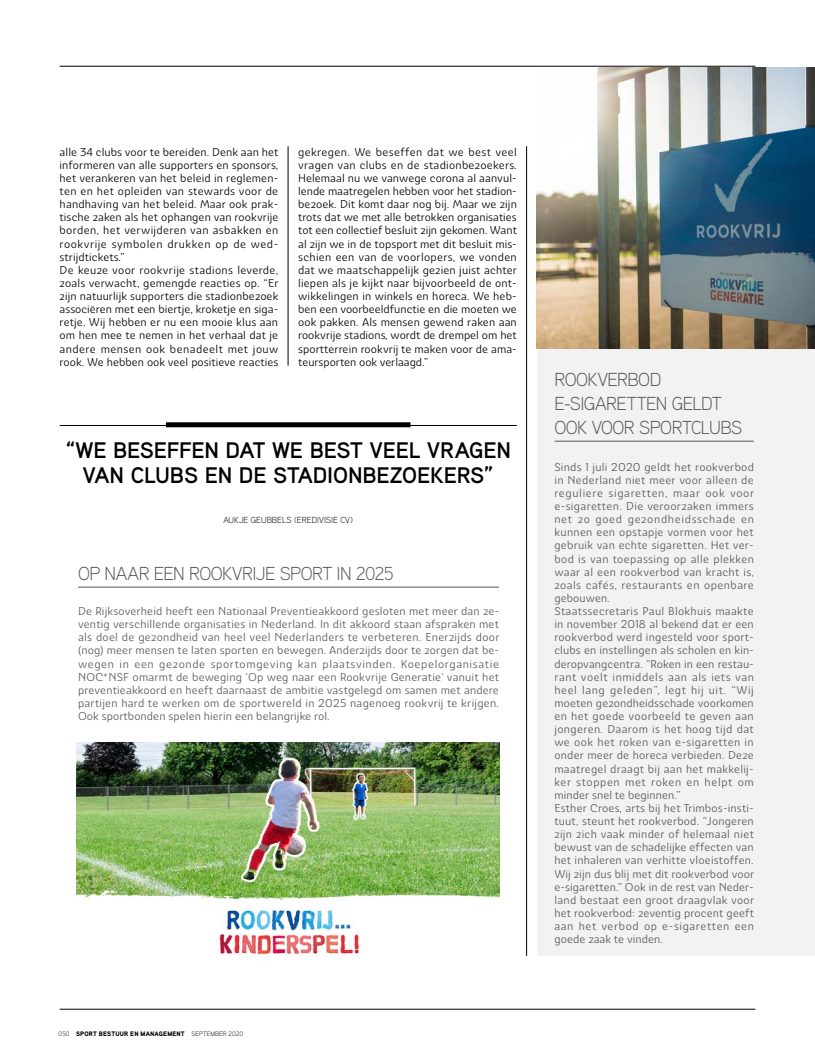
<style>
.page{position:relative;width:815px;height:1063px;background:#fff}
.page>*{position:absolute;margin:0;border:0;box-sizing:border-box;transform-origin:0 0}
.t1{font:700 22.5px/25px "Aaux Pro";letter-spacing:-.01em;color:#000;text-align:center}
.t2{font:300 18.75px/23.8px "Aaux Pro";letter-spacing:-.03em;color:#595756}
.t3{font:11px/13.1px "Ashemore Nor Reg";letter-spacing:.02em;color:#595756;text-align:justify}
.t4{font:11px/13.1px "Ashemore Nor Reg";letter-spacing:.005em;color:#000}
.t5{font:300 8.75px "Aaux Pro";color:#000}
.t6{font:900 6.5px "Aaux Pro";letter-spacing:.025em;color:#000}
.s1{font-weight:300}
</style>
<div class="page">
<hr style="left:60px;top:1009px;width:695px;height:1px;background:#000">
<hr style="left:60px;top:66px;width:695px;height:1px;background:#000">
<div style="left:537px;top:68px;width:278px;height:888px;background:#f2f2f2"></div>
<hr style="left:78px;top:587px;width:421px;height:1px;background:#595756">
<hr style="left:526px;top:146px;width:1px;height:810px;background:#000">
<hr style="left:288px;top:146px;width:1px;height:220px;background:#000">
<hr style="left:554px;top:441px;width:200px;height:1px;background:#595756">
<hr style="left:60px;top:425px;width:457px;height:1px;background:#000">
<div style="left:166px;top:422px;width:245px;height:5px;background:#000"></div>
<img style="left:77px;top:743px;width:423px;height:212px">
<img style="left:537px;top:68px;width:278px;height:281px">
<p class="t4" style="left:60px;top:145px;width:220px">alle 34 clubs voor te bereiden. Denk aan het informeren van alle supporters en sponsors, het verankeren van het beleid in reglemen&shy;ten en het opleiden van stewards voor de handhaving van het beleid. Maar ook prak&shy;tische zaken als het ophangen van rookvrije borden, het verwijderen van asbakken en rookvrije symbolen drukken op de wed&shy;strijdtickets.”<br>De keuze voor rookvrije stadions leverde, zoals verwacht, gemengde reacties op. “Er zijn natuurlijk supporters die stadionbezoek associëren met een biertje, kroketje en siga&shy;retje. Wij hebben er nu een mooie klus aan om hen mee te nemen in het verhaal dat je andere mensen ook benadeelt met jouw rook. We hebben ook veel positieve reacties</p>
<p class="t4" style="left:298px;top:145px;width:220px;text-align:justify">gekregen. We beseffen dat we best veel vragen van clubs en de stadionbezoekers.<br>Helemaal nu we vanwege corona al aanvul&shy;lende maatregelen hebben voor het stadion&shy;bezoek. Dit komt daar nog bij. Maar we zijn trots dat we met alle betrokken organisaties tot een collectief besluit zijn gekomen. Want al zijn we in de topsport met dit besluit mis&shy;schien een van de voorlopers, we vonden dat we maatschappelijk gezien juist achter liepen als je kijkt naar bijvoorbeeld de ont&shy;wikkelingen in winkels en horeca. We heb&shy;ben een voorbeeldfunctie en die moeten we ook pakken. Als mensen gewend raken aan rookvrije stadions, wordt de drempel om het sportterrein rookvrij te maken voor de ama&shy;teursporten ook verlaagd.”</p>
<h1 class="t1" style="left:65px;top:437px;width:447px">“WE BESEFFEN DAT WE BEST VEEL VRAGEN<br>VAN CLUBS EN DE STADIONBEZOEKERS”</h1>
<p class="t5" style="left:224px;top:515px;width:131px">AUKJE GEUBBELS (EREDIVISIE CV)</p>
<h2 class="t2" style="left:78px;top:561px;width:317px">OP NAAR EEN ROOKVRIJE SPORT IN 2025</h2>
<p class="t3" style="left:78px;top:604px;width:423px">De Rijksoverheid heeft een Nationaal Preventieakkoord gesloten met meer dan ze&shy;ventig verschillende organisaties in Nederland. In dit akkoord staan afspraken met als doel de gezondheid van heel veel Nederlanders te verbeteren. Enerzijds door (nog) meer mensen te laten sporten en bewegen. Anderzijds door te zorgen dat be&shy;wegen in een gezonde sportomgeving kan plaatsvinden. Koepelorganisatie NOC*NSF omarmt de beweging ‘Op weg naar een Rookvrije Generatie’ vanuit het preventieakkoord en heeft daarnaast de ambitie vastgelegd om samen met andere partijen hard te werken om de sportwereld in 2025 nagenoeg rookvrij te krijgen.<br>Ook sportbonden spelen hierin een belangrijke rol.</p>
<p class="t6" style="left:59px;top:1030px;width:186px"><span class="s1">050</span> SPORT BESTUUR EN MANAGEMENT <span class="s1">SEPTEMBER 2020</span></p>
<h2 class="t2" style="left:554px;top:367px;width:190px">ROOKVERBOD<br>E-SIGARETTEN GELDT<br>OOK VOOR SPORTCLUBS</h2>
<p class="t3" style="left:554px;top:460px;width:201px;text-align:left">Sinds 1 juli 2020 geldt het rookverbod in Nederland niet meer voor alleen de reguliere sigaretten, maar ook voor e-sigaretten. Die veroorzaken immers net zo goed gezondheidsschade en kunnen een opstapje vormen voor het gebruik van echte sigaretten. Het ver&shy;bod is van toepassing op alle plekken waar al een rookverbod van kracht is, zoals cafés, restaurants en openbare gebouwen.<br>Staatssecretaris Paul Blokhuis maakte in november 2018 al bekend dat er een rookverbod werd ingesteld voor sport&shy;clubs en instellingen als scholen en kin&shy;deropvangcentra. “Roken in een restau&shy;rant voelt inmiddels aan als iets van heel lang geleden”, legt hij uit. “Wij moeten gezondheidsschade voorkomen en het goede voorbeeld te geven aan jongeren. Daarom is het hoog tijd dat we ook het roken van e-sigaretten in onder meer de horeca verbieden. Deze maatregel draagt bij aan het makkelij&shy;ker stoppen met roken en helpt om minder snel te beginnen.”<br>Esther Croes, arts bij het Trimbos-insti&shy;tuut, steunt het rookverbod. “Jongeren zijn zich vaak minder of helemaal niet bewust van de schadelijke effecten van het inhaleren van verhitte vloeistoffen.<br>Wij zijn dus blij met dit rookverbod voor e-sigaretten.” Ook in de rest van Neder&shy;land bestaat een groot draagvlak voor het rookverbod: zeventig procent geeft aan het verbod op e-sigaretten een goede zaak te vinden.</p>
</div>
